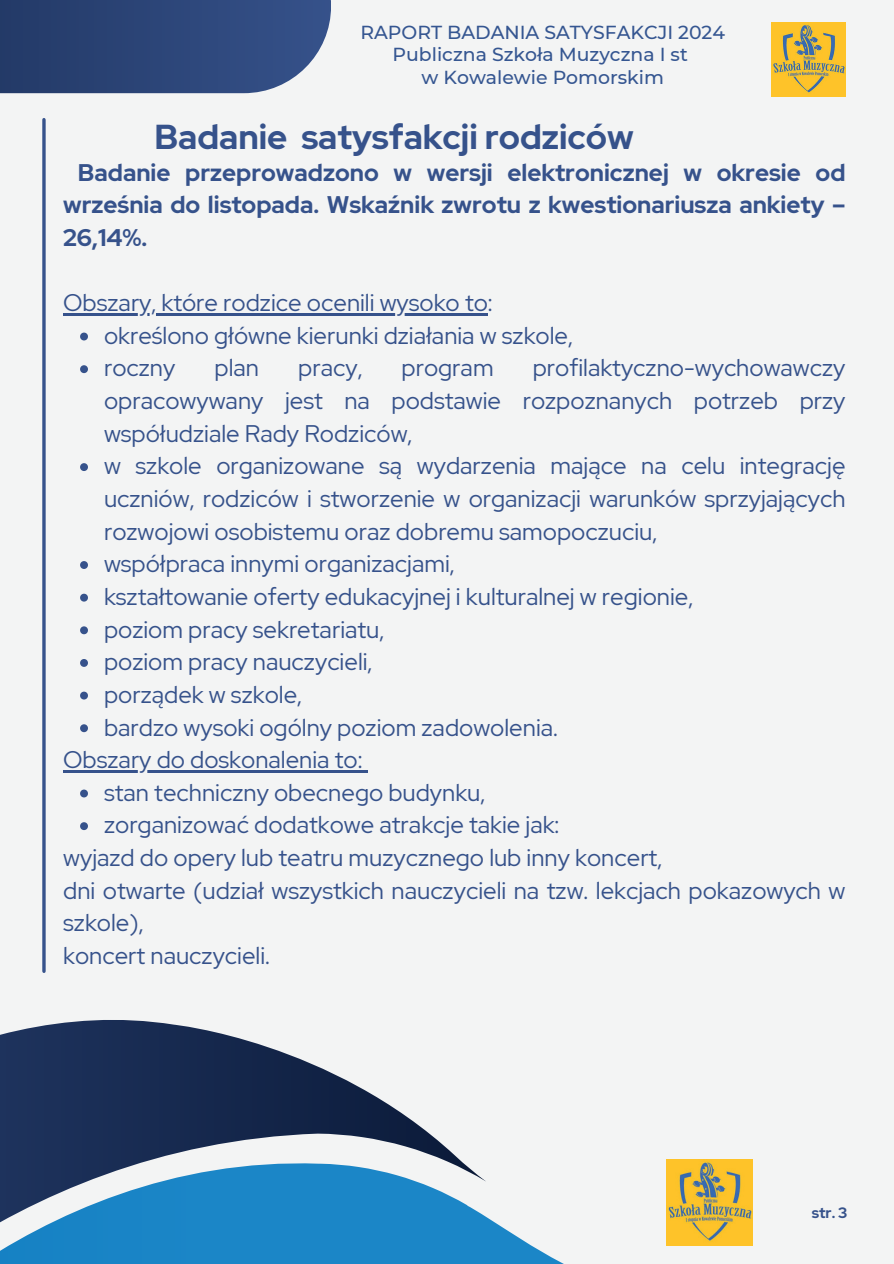
<style>
.page{position:relative;width:894px;height:1264px;background:#fff}
.page>*{position:absolute;margin:0;border:0;box-sizing:border-box;transform-origin:0 0}
.t1{font:700 34.5px "Red Hat Display";color:#36528b}
.t2{font:24px/32.7px "Red Hat Display";color:#36528b;text-align:justify}
.t3{font:700 24px/32.7px "Red Hat Display";color:#36528b;text-align:justify}
.t4{font:500 18.75px/22.5px "Montserrat";color:#355691;text-align:center}
.t5{font:700 15px "Red Hat Display";color:#36528b}
</style>
<div class="page">
<div style="left:0;top:0;width:893px;height:1263px;background:#f3f4f4"></div>
<svg style="left:486px;top:1159px;width:267px;height:104px"></svg>
<svg style="left:0;top:1020px;width:486px;height:243px"></svg>
<svg style="left:0;top:0;width:330px;height:93px;background:#354d7e"></svg>
<svg style="left:42px;top:120px;width:4px;height:851px;background:#526a9b"></svg>
<img style="left:771px;top:22px;width:74px;height:74px">
<img style="left:666px;top:1159px;width:86px;height:86px">
<hr style="left:63px;top:313px;width:425px;height:3px;background:#36528b">
<svg style="left:80px;top:332px;width:8px;height:8px"></svg>
<svg style="left:80px;top:365px;width:8px;height:8px"></svg>
<svg style="left:80px;top:463px;width:8px;height:8px"></svg>
<svg style="left:80px;top:561px;width:8px;height:8px"></svg>
<svg style="left:80px;top:593px;width:8px;height:8px"></svg>
<svg style="left:80px;top:626px;width:8px;height:8px"></svg>
<svg style="left:80px;top:659px;width:8px;height:8px"></svg>
<svg style="left:80px;top:691px;width:8px;height:8px"></svg>
<svg style="left:80px;top:724px;width:8px;height:8px"></svg>
<hr style="left:63px;top:770px;width:299px;height:2px;background:#36528b">
<svg style="left:80px;top:789px;width:8px;height:8px"></svg>
<svg style="left:80px;top:822px;width:8px;height:8px"></svg>
<h1 class="t4" style="left:360px;top:21px;width:366px">RAPORT BADANIA SATYSFAKCJI 2024<br>Publiczna Szkoła Muzyczna I st<br>w Kowalewie Pomorskim</h1>
<h2 class="t1" style="left:154px;top:114px;width:480px">Badanie satysfakcji rodziców</h2>
<p class="t3" style="left:63px;top:156px;width:783px;text-indent:15px">Badanie przeprowadzono w wersji elektronicznej w okresie od września do listopada. Wskaźnik zwrotu z kwestionariusza ankiety – 26,14%.</p>
<p class="t2" style="left:63px;top:286px;width:431px">Obszary, które rodzice ocenili wysoko to:</p>
<p class="t2" style="left:104px;top:319px;width:470px">określono główne kierunki działania w szkole,</p>
<p class="t2" style="left:104px;top:351px;width:73px">roczny</p>
<p class="t2" style="left:214px;top:351px;width:46px">plan</p>
<p class="t2" style="left:298px;top:351px;width:66px">pracy,</p>
<p class="t2" style="left:401px;top:351px;width:93px">program</p>
<p class="t2" style="left:104px;top:351px;width:742px;text-indent:428px">profilaktyczno-wychowawczy opracowywany jest na podstawie rozpoznanych potrzeb przy współudziale Rady Rodziców,</p>
<p class="t2" style="left:104px;top:449px;width:742px">w szkole organizowane są wydarzenia mające na celu integrację uczniów, rodziców i stworzenie w organizacji warunków sprzyjających rozwojowi osobistemu oraz dobremu samopoczuciu,</p>
<p class="t2" style="left:104px;top:547px;width:352px">współpraca innymi organizacjami,</p>
<p class="t2" style="left:104px;top:580px;width:590px">kształtowanie oferty edukacyjnej i kulturalnej w regionie,</p>
<p class="t2" style="left:104px;top:612px;width:281px">poziom pracy sekretariatu,</p>
<p class="t2" style="left:104px;top:645px;width:270px">poziom pracy nauczycieli,</p>
<h3 class="t2" style="left:104px;top:678px;width:199px">porządek w szkole,</h3>
<p class="t2" style="left:104px;top:710px;width:455px">bardzo wysoki ogólny poziom zadowolenia.</p>
<p class="t2" style="left:63px;top:743px;width:301px">Obszary do doskonalenia to:</p>
<h3 class="t2" style="left:104px;top:776px;width:382px">stan techniczny obecnego budynku,</h3>
<p class="t2" style="left:104px;top:808px;width:456px">zorganizować dodatkowe atrakcje takie jak:</p>
<p class="t2" style="left:63px;top:841px;width:783px;text-align:left">wyjazd do opery lub teatru muzycznego lub inny koncert,<br>dni otwarte (udział wszystkich nauczycieli na tzw. lekcjach pokazowych w szkole),<br>koncert nauczycieli.</p>
<h3 class="t5" style="left:811px;top:1202px;width:37px">str. 3</h3>
</div>
